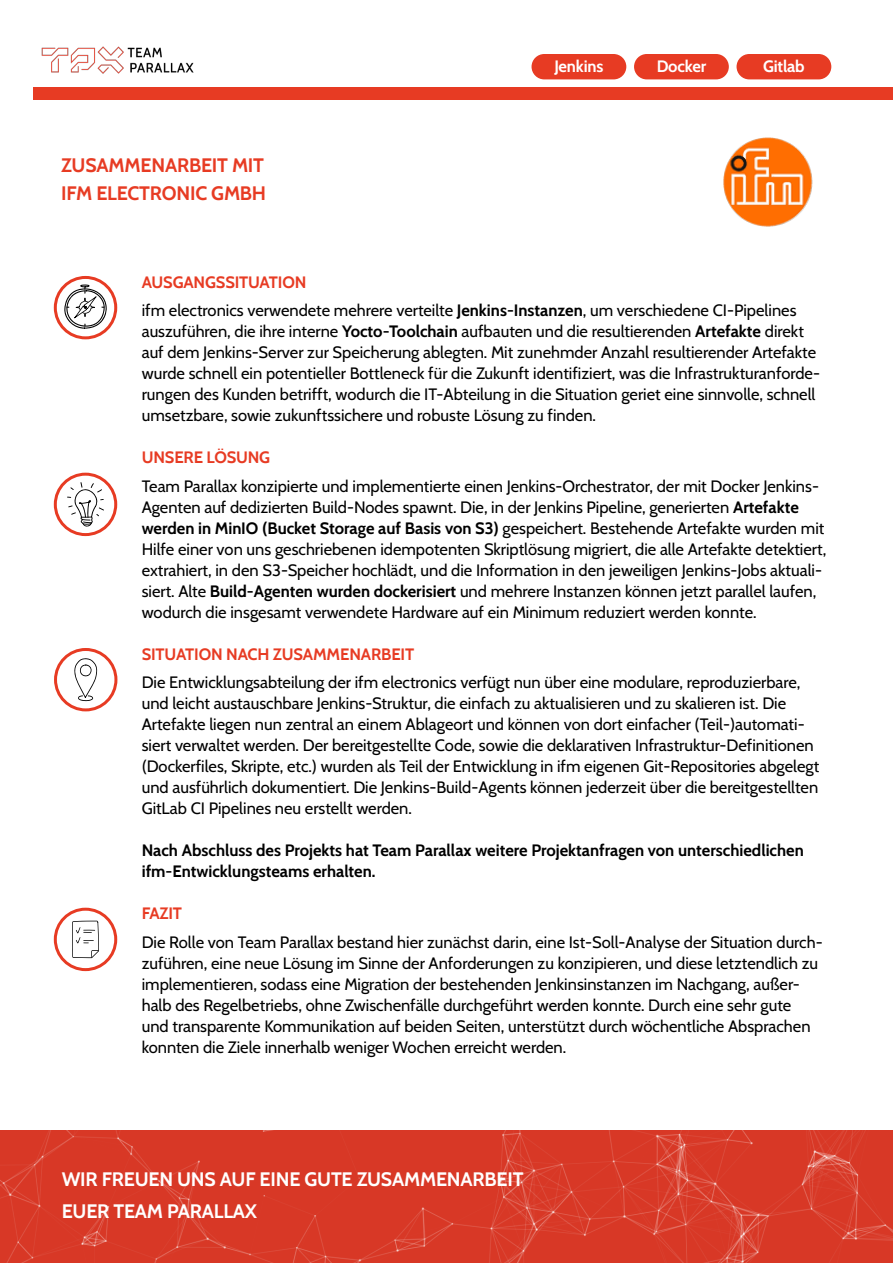
<style>
.page{position:relative;width:893px;height:1263px;background:#fff}
.page>*{position:absolute;margin:0;border:0;box-sizing:border-box;transform-origin:0 0}
.t1{font:700 19.5px/31.5px "Cabin";letter-spacing:-.01em;color:#fff}
.t2{font:700 19.5px/28.5px "Cabin";letter-spacing:-.01em;color:#e73b23}
.t3{font:16.5px/21px "Cabin";color:#000}
.t4{font:700 16.5px/21px "Cabin";color:#000}
.t5{font:700 16.5px "Cabin";letter-spacing:-.01em;color:#e73b23}
.t6{font:700 16.5px "Cabin";letter-spacing:-.01em;color:#fff}
.s1{font-weight:700;color:#e73b23}
.s2{font-weight:700}
</style>
<div class="page">
<div style="left:34px;top:87px;width:859px;height:12px;background:#e73b23"></div>
<img style="left:0;top:1130px;width:893px;height:133px">
<img style="left:41px;top:46px;width:153px;height:28px">
<img style="left:723px;top:137px;width:90px;height:90px">
<svg style="left:64px;top:284px;width:43px;height:45px"></svg>
<div style="left:54px;top:276px;width:63px;height:63px;border:3px solid #e73b23;border-radius:50%"></div>
<svg style="left:67px;top:482px;width:37px;height:45px"></svg>
<div style="left:54px;top:473px;width:63px;height:63px;border:3px solid #e73b23;border-radius:50%"></div>
<svg style="left:74px;top:658px;width:23px;height:43px"></svg>
<div style="left:54px;top:648px;width:63px;height:63px;border:3px solid #e73b23;border-radius:50%"></div>
<svg style="left:72px;top:921px;width:27px;height:37px"></svg>
<div style="left:54px;top:908px;width:63px;height:63px;border:3px solid #e73b23;border-radius:50%"></div>
<div style="left:736px;top:54px;width:95px;height:25px;background:#e73b23;border-radius:13px"></div>
<div style="left:634px;top:54px;width:95px;height:25px;background:#e73b23;border-radius:13px"></div>
<div style="left:531px;top:54px;width:95px;height:25px;background:#e73b23;border-radius:13px"></div>
<p class="t2" style="left:61px;top:150px;width:207px">ZUSAMMENARBEIT MIT<br>IFM ELECTRONIC GMBH</p>
<p class="t6" style="left:554px;top:53px;width:51px">Jenkins</p>
<p class="t6" style="left:657px;top:53px;width:51px">Docker</p>
<p class="t6" style="left:763px;top:53px;width:43px">Gitlab</p>
<p class="t3" style="left:142px;top:267px;width:656px;line-height:28.5px"><span class="s1">AUSGANGSSITUATION<br></span>ifm electronics verwendete mehrere verteilte <span class="s2">Jenkins-Instanzen</span>, um verschiedene CI-Pipelines</p>
<p class="t3" style="left:142px;top:320px;width:680px">auszuführen, die ihre interne <span class="s2">Yocto-Toolchain</span> aufbauten und die resultierenden <span class="s2">Artefakte</span> direkt auf dem Jenkins-Server zur Speicherung ablegten. Mit zunehmder Anzahl resultierender Artefakte wurde schnell ein potentieller Bottleneck für die Zukunft identifiziert, was die Infrastrukturanforde&shy;rungen des Kunden betrifft, wodurch die IT-Abteilung in die Situation geriet eine sinnvolle, schnell umsetzbare, sowie zukunftssichere und robuste Lösung zu finden.</p>
<p class="t5" style="left:142px;top:445px;width:130px">UNSERE LÖSUNG</p>
<p class="t3" style="left:142px;top:474px;width:686px">Team Parallax konzipierte und implementierte einen Jenkins-Orchestrator, der mit Docker Jenkins-Agenten auf dedizierten Build-Nodes spawnt. Die, in der Jenkins Pipeline, generierten <span class="s2">Artefakte werden in MinIO (Bucket Storage auf Basis von S3)</span> gespeichert. Bestehende Artefakte wurden mit Hilfe einer von uns geschriebenen idempotenten Skriptlösung migriert, die alle Artefakte detektiert, extrahiert, in den S3-Speicher hochlädt, und die Information in den jeweiligen Jenkins-Jobs aktuali&shy;siert. Alte <span class="s2">Build-Agenten wurden dockerisiert</span> und mehrere Instanzen können jetzt parallel laufen, wodurch die insgesamt verwendete Hardware auf ein Minimum reduziert werden konnte.</p>
<p class="t5" style="left:142px;top:641px;width:274px">SITUATION NACH ZUSAMMENARBEIT</p>
<p class="t3" style="left:142px;top:671px;width:679px">Die Entwicklungsabteilung der ifm electronics verfügt nun über eine modulare, reproduzierbare, und leicht austauschbare Jenkins-Struktur, die einfach zu aktualisieren und zu skalieren ist. Die Artefakte liegen nun zentral an einem Ablageort und können von dort einfacher (Teil-)automati&shy;siert verwaltet werden. Der bereitgestellte Code, sowie die deklarativen Infrastruktur-Definitionen (Dockerfiles, Skripte, etc.) wurden als Teil der Entwicklung in ifm eigenen Git-Repositories abgelegt und ausführlich dokumentiert. Die Jenkins-Build-Agents können jederzeit über die bereitgestellten GitLab CI Pipelines neu erstellt werden.</p>
<p class="t4" style="left:142px;top:839px;width:664px">Nach Abschluss des Projekts hat Team Parallax weitere Projektanfragen von unterschiedlichen ifm-Entwicklungsteams erhalten.</p>
<p class="t5" style="left:142px;top:901px;width:42px">FAZIT</p>
<p class="t3" style="left:142px;top:930px;width:682px">Die Rolle von Team Parallax bestand hier zunächst darin, eine Ist-Soll-Analyse der Situation durch&shy;zuführen, eine neue Lösung im Sinne der Anforderungen zu konzipieren, und diese letztendlich zu implementieren, sodass eine Migration der bestehenden Jenkinsinstanzen im Nachgang, außer&shy;halb des Regelbetriebs, ohne Zwischenfälle durchgeführt werden konnte. Durch eine sehr gute<br>und transparente Kommunikation auf beiden Seiten, unterstützt durch wöchentliche Absprachen konnten die Ziele innerhalb weniger Wochen erreicht werden.</p>
<p class="t1" style="left:62px;top:1162px;width:463px">WIR FREUEN UNS AUF EINE GUTE ZUSAMMENARBEIT<br>EUER TEAM PARALLAX</p>
</div>
